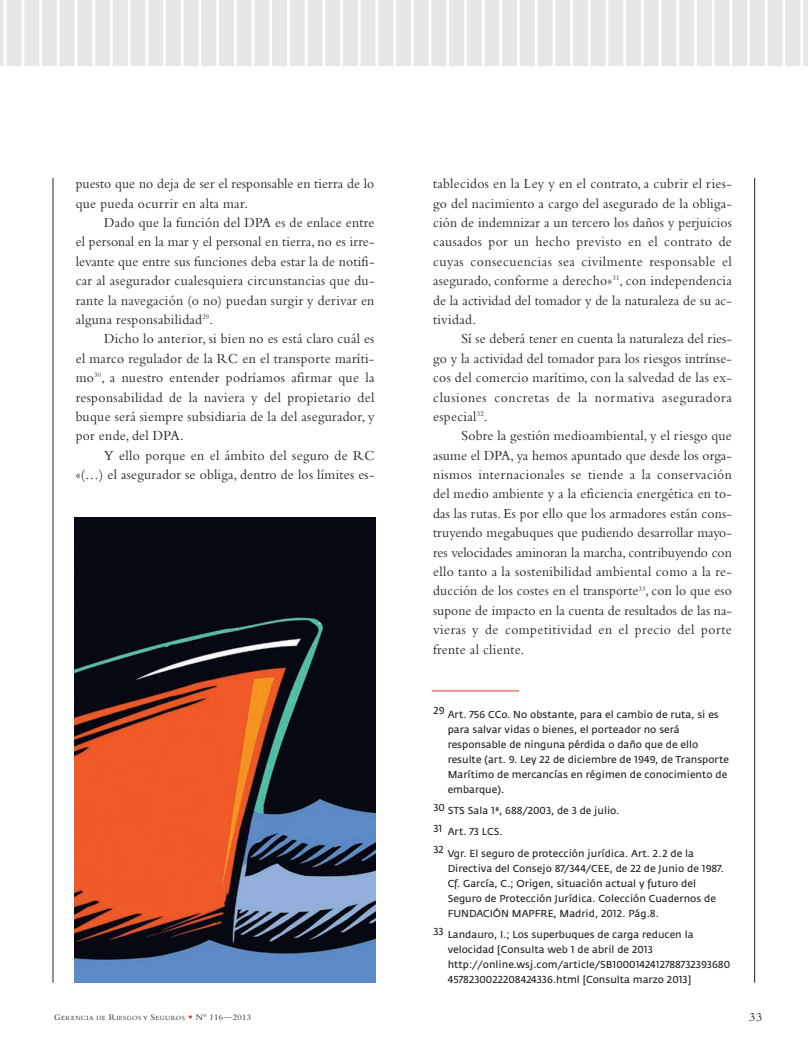
<style>
.page{position:relative;width:808px;height:1053px;background:#fff}
.page>*{position:absolute;margin:0;border:0;box-sizing:border-box;transform-origin:0 0}
.t1{font:14.38px "Bembo";letter-spacing:.02em;color:#231f20;scale:.95 1}
.t2{font:14.38px "Bembo";color:#231f20;scale:.95 1}
.t3{font:14.38px "Bembo";letter-spacing:.04em;color:#231f20;scale:.95 1}
.t4{font:14.38px "Bembo";letter-spacing:.05em;color:#231f20;scale:.95 1}
.t5{font:12.5px "Bembo";color:#231f20}
.t6{font:10px/15px "Fedra Sans";color:#231f20}
.t7{font:6.5px "Bembo";letter-spacing:.065em;color:#231f20}
.s1{font-size:8.75px}
.s2{font-family:"Goudy";font-size:8.75px;color:#ee2e22}
</style>
<div class="page">
<hr style="left:53px;top:178px;width:1px;height:804px;background:#231f20">
<hr style="left:754px;top:178px;width:1px;height:804px;background:#231f20">
<div style="left:7px;top:0;width:15px;height:66px;background:#e6e7e9"></div>
<div style="left:24px;top:0;width:15px;height:66px;background:#e6e7e9"></div>
<div style="left:42px;top:0;width:15px;height:66px;background:#e6e7e9"></div>
<div style="left:60px;top:0;width:15px;height:66px;background:#e6e7e9"></div>
<div style="left:77px;top:0;width:15px;height:66px;background:#e6e7e9"></div>
<div style="left:95px;top:0;width:15px;height:66px;background:#e6e7e9"></div>
<div style="left:113px;top:0;width:15px;height:66px;background:#e6e7e9"></div>
<div style="left:130px;top:0;width:15px;height:66px;background:#e6e7e9"></div>
<div style="left:148px;top:0;width:15px;height:66px;background:#e6e7e9"></div>
<div style="left:166px;top:0;width:15px;height:66px;background:#e6e7e9"></div>
<div style="left:184px;top:0;width:15px;height:66px;background:#e6e7e9"></div>
<div style="left:201px;top:0;width:15px;height:66px;background:#e6e7e9"></div>
<div style="left:219px;top:0;width:15px;height:66px;background:#e6e7e9"></div>
<div style="left:237px;top:0;width:15px;height:66px;background:#e6e7e9"></div>
<div style="left:254px;top:0;width:15px;height:66px;background:#e6e7e9"></div>
<div style="left:272px;top:0;width:15px;height:66px;background:#e6e7e9"></div>
<div style="left:290px;top:0;width:15px;height:66px;background:#e6e7e9"></div>
<div style="left:307px;top:0;width:15px;height:66px;background:#e6e7e9"></div>
<div style="left:325px;top:0;width:15px;height:66px;background:#e6e7e9"></div>
<div style="left:343px;top:0;width:15px;height:66px;background:#e6e7e9"></div>
<div style="left:361px;top:0;width:15px;height:66px;background:#e6e7e9"></div>
<div style="left:378px;top:0;width:15px;height:66px;background:#e6e7e9"></div>
<div style="left:396px;top:0;width:15px;height:66px;background:#e6e7e9"></div>
<div style="left:414px;top:0;width:15px;height:66px;background:#e6e7e9"></div>
<div style="left:431px;top:0;width:15px;height:66px;background:#e6e7e9"></div>
<div style="left:449px;top:0;width:15px;height:66px;background:#e6e7e9"></div>
<div style="left:467px;top:0;width:15px;height:66px;background:#e6e7e9"></div>
<div style="left:484px;top:0;width:15px;height:66px;background:#e6e7e9"></div>
<div style="left:502px;top:0;width:15px;height:66px;background:#e6e7e9"></div>
<div style="left:520px;top:0;width:15px;height:66px;background:#e6e7e9"></div>
<div style="left:537px;top:0;width:15px;height:66px;background:#e6e7e9"></div>
<div style="left:555px;top:0;width:15px;height:66px;background:#e6e7e9"></div>
<div style="left:573px;top:0;width:15px;height:66px;background:#e6e7e9"></div>
<div style="left:591px;top:0;width:15px;height:66px;background:#e6e7e9"></div>
<div style="left:608px;top:0;width:15px;height:66px;background:#e6e7e9"></div>
<div style="left:626px;top:0;width:15px;height:66px;background:#e6e7e9"></div>
<div style="left:644px;top:0;width:15px;height:66px;background:#e6e7e9"></div>
<div style="left:661px;top:0;width:15px;height:66px;background:#e6e7e9"></div>
<div style="left:679px;top:0;width:15px;height:66px;background:#e6e7e9"></div>
<div style="left:697px;top:0;width:15px;height:66px;background:#e6e7e9"></div>
<div style="left:732px;top:0;width:15px;height:66px;background:#e6e7e9"></div>
<div style="left:714px;top:0;width:15px;height:66px;background:#e6e7e9"></div>
<div style="left:750px;top:0;width:15px;height:66px;background:#e6e7e9"></div>
<div style="left:785px;top:0;width:15px;height:66px;background:#e6e7e9"></div>
<div style="left:803px;top:0;width:5px;height:66px;background:#e6e7e9"></div>
<div style="left:767px;top:0;width:15px;height:66px;background:#e6e7e9"></div>
<hr style="left:0;top:0;width:4px;height:66px;background:#e6e7e9">
<img style="left:75px;top:517px;width:301px;height:465px">
<hr style="left:432px;top:690px;width:87px;height:1px;background:#ee2e22">
<p class="t1" style="left:76px;top:179px;width:316px">puesto que no deja de ser el responsable en tierra de lo</p>
<p class="t1" style="left:76px;top:198px;width:183px">que pueda ocurrir en alta mar.</p>
<p class="t1" style="left:104px;top:217px;width:286px">Dado que la función del DPA es de enlace entre</p>
<p class="t1" style="left:76px;top:237px;width:316px">el personal en la mar y el personal en tierra, no es irre-</p>
<p class="t1" style="left:76px;top:256px;width:316px">levante que entre sus funciones deba estar la de notifi-</p>
<p class="t1" style="left:76px;top:276px;width:316px">car al asegurador cualesquiera circunstancias que du-</p>
<p class="t1" style="left:76px;top:295px;width:316px">rante la navegación (o no) puedan surgir y derivar en</p>
<p class="t1" style="left:76px;top:314px;width:146px">alguna responsabilidad<sup>29</sup>.</p>
<p class="t1" style="left:104px;top:334px;width:286px">Dicho lo anterior, si bien no es está claro cuál es</p>
<p class="t1" style="left:76px;top:353px;width:316px">el marco regulador de la RC en el transporte maríti-</p>
<p class="t1" style="left:76px;top:372px;width:316px">mo<sup>30</sup>, a nuestro entender podríamos afirmar que la</p>
<p class="t1" style="left:76px;top:392px;width:316px">responsabilidad de la naviera y del propietario del</p>
<p class="t1" style="left:76px;top:411px;width:316px">buque será siempre subsidiaria de la del asegurador, y</p>
<p class="t1" style="left:76px;top:431px;width:115px">por ende, del DPA.</p>
<p class="t1" style="left:104px;top:450px;width:286px">Y ello porque en el ámbito del seguro de RC</p>
<p class="t1" style="left:76px;top:469px;width:316px">«(…) el asegurador se obliga, dentro de los límites es-</p>
<p class="t1" style="left:433px;top:179px;width:316px">tablecidos en la Ley y en el contrato, a cubrir el ries-</p>
<p class="t1" style="left:433px;top:198px;width:316px">go del nacimiento a cargo del asegurado de la obliga-</p>
<p class="t1" style="left:433px;top:217px;width:316px">ción de indemnizar a un tercero los daños y perjuicios</p>
<p class="t1" style="left:433px;top:237px;width:316px">causados por un hecho previsto en el contrato de</p>
<p class="t3" style="left:433px;top:256px;width:316px">cuyas consecuencias sea civilmente responsable el</p>
<p class="t1" style="left:433px;top:276px;width:316px">asegurado, conforme a derecho»<sup>31</sup>, con independencia</p>
<p class="t1" style="left:433px;top:295px;width:316px">de la actividad del tomador y de la naturaleza de su ac-</p>
<p class="t1" style="left:433px;top:314px;width:47px">tividad.</p>
<p class="t1" style="left:461px;top:334px;width:286px">Sí se deberá tener en cuenta la naturaleza del ries-</p>
<p class="t1" style="left:433px;top:353px;width:316px">go y la actividad del tomador para los riesgos intrínse-</p>
<p class="t1" style="left:433px;top:372px;width:316px">cos del comercio marítimo, con la salvedad de las ex-</p>
<p class="t4" style="left:433px;top:392px;width:316px">clusiones concretas de la normativa aseguradora</p>
<p class="t1" style="left:433px;top:411px;width:59px">especial<sup>32</sup>.</p>
<p class="t1" style="left:461px;top:431px;width:286px">Sobre la gestión medioambiental, y el riesgo que</p>
<p class="t1" style="left:433px;top:450px;width:316px">asume el DPA, ya hemos apuntado que desde los orga-</p>
<p class="t1" style="left:433px;top:469px;width:316px">nismos internacionales se tiende a la conservación</p>
<p class="t1" style="left:433px;top:489px;width:316px">del medio ambiente y a la eficiencia energética en to-</p>
<p class="t1" style="left:433px;top:508px;width:316px">das las rutas. Es por ello que los armadores están cons-</p>
<p class="t1" style="left:433px;top:527px;width:316px">truyendo megabuques que pudiendo desarrollar mayo-</p>
<p class="t2" style="left:433px;top:547px;width:316px">res velocidades aminoran la marcha, contribuyendo con</p>
<p class="t1" style="left:433px;top:566px;width:316px">ello tanto a la sostenibilidad ambiental como a la re-</p>
<p class="t1" style="left:433px;top:586px;width:316px">ducción de los costes en el transporte<sup>33</sup>, con lo que eso</p>
<p class="t2" style="left:433px;top:605px;width:316px">supone de impacto en la cuenta de resultados de las na-</p>
<p class="t1" style="left:433px;top:624px;width:316px">vieras y de competitividad en el precio del porte</p>
<p class="t1" style="left:433px;top:644px;width:97px">frente al cliente.</p>
<p class="t6" style="left:448px;top:707px;width:283px;text-indent:-14px">29 Art. 756 CCo. No obstante, para el cambio de ruta, si es para salvar vidas o bienes, el porteador no será responsable de ninguna pérdida o daño que de ello resulte (art. 9. Ley 22 de diciembre de 1949, de Transporte Marítimo de mercancías en régimen de conocimiento de embarque).</p>
<p class="t6" style="left:433px;top:800px;width:262px;line-height:21.2px">30 STS Sala 1ª, 688/2003, de 3 de julio.<br>31 Art. 73 LCS.<br>32 Vgr. El seguro de protección jurídica. Art. 2.2 de la</p>
<p class="t6" style="left:448px;top:861px;width:278px">Directiva del Consejo 87/344/CEE, de 22 de Junio de 1987.<br>Cf. García, C.; Origen, situación actual y futuro del Seguro de Protección Jurídica. Colección Cuadernos de FUNDACIÓN MAPFRE, Madrid, 2012. Pág.8.</p>
<p class="t6" style="left:448px;top:927px;width:284px;text-indent:-14px">33 Landauro, I.; Los superbuques de carga reducen la velocidad [Consulta web 1 de abril de 2013 http://online.wsj.com/article/SB1000142412788732393680<br>4578230022208424336.html [Consulta marzo 2013]</p>
<p class="t7" style="left:54px;top:1015px;width:199px"><span class="s1">G</span>ERENCIA DE <span class="s1">R</span>IESGOS Y <span class="s1">S</span>EGUROS <span class="s2">•</span> <span class="s1">Nº 116—2013</span></p>
<p class="t5" style="left:749px;top:1013px;width:14px">33</p>
</div>
